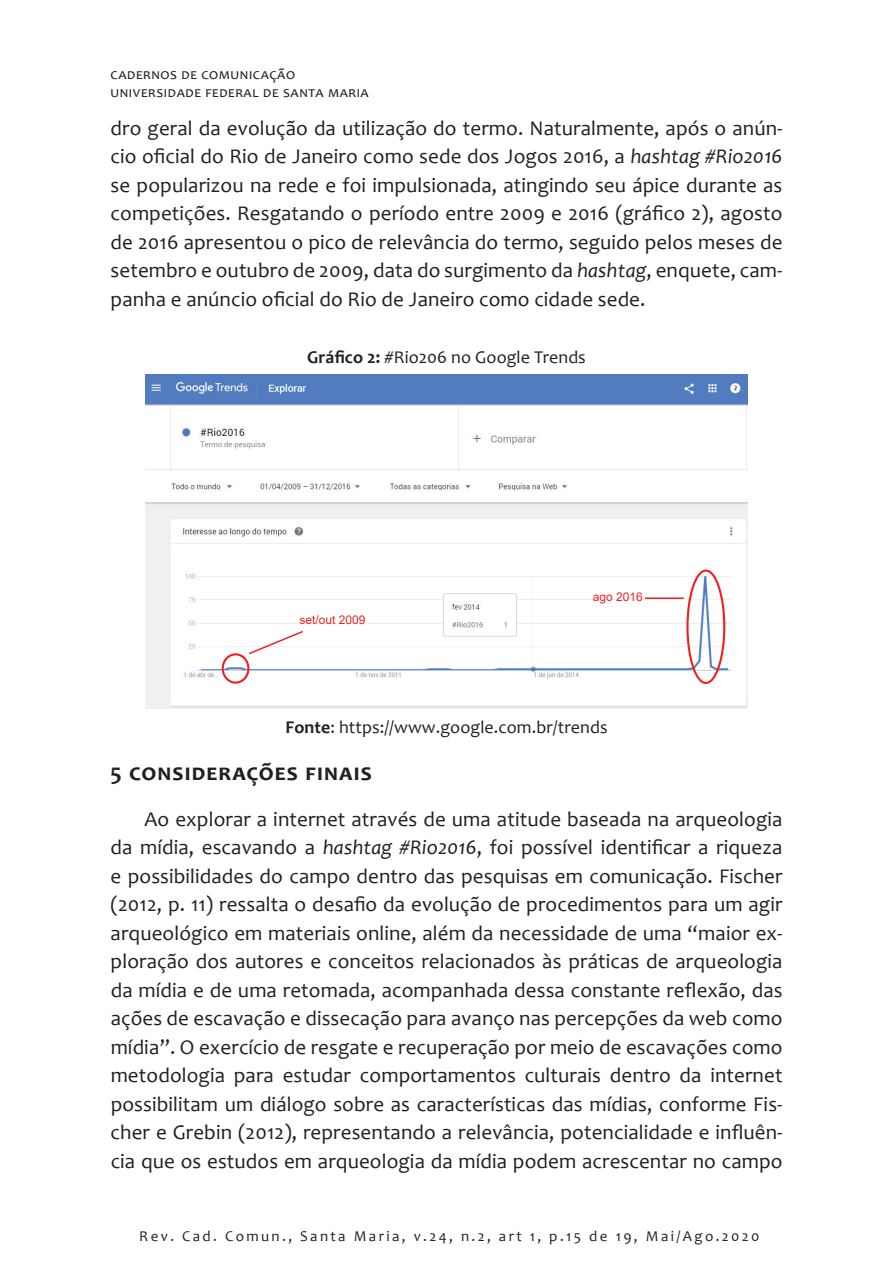
<style>
.page{position:relative;width:893px;height:1263px;background:#fff}
.page>*{position:absolute;margin:0;border:0;box-sizing:border-box;transform-origin:0 0}
.t1{font:700 24px "Candara";color:#231f20}
.t2{font:21px/28.5px "Candara";letter-spacing:.005em;color:#231f20;text-align:justify}
.t3{font:18px "Candara";letter-spacing:.005em;color:#231f20}
.t4{font:15px "Candara";letter-spacing:.16em;color:#231f20}
.t5{font:15px/18px "Candara";letter-spacing:.04em;color:#231f20}
.t6{font:12px "Arial";color:#ee2123}
.s1{font-style:italic}
.s2{font-weight:700}
</style>
<div class="page">
<img style="left:146px;top:374px;width:601px;height:335px">
<div style="left:222px;top:653px;width:27px;height:31px;border:2px solid #ee2123;border-radius:50%"></div>
<svg style="left:247px;top:629px;width:58px;height:26px"></svg>
<div style="left:686px;top:569px;width:39px;height:115px;border:2px solid #ee2123;border-radius:50%"></div>
<hr style="left:645px;top:597px;width:39px;height:2px;background:#ee2123">
<p class="t5" style="left:111px;top:64px;width:186px">cadernos de comunicação uNIVERSIDADE</p>
<p class="t4" style="left:205px;top:82px;width:16px">FEDERA</p>
<p class="t4" style="left:252px;top:82px;width:85px">L DE SANTAMARIA</p>
<p class="t2" style="left:111px;top:113px;width:673px">dro geral da evolução da utilização do termo. Naturalmente, após o anún&shy;cio oficial do Rio de Janeiro como sede dos Jogos 2016, a <span class="s1">hashtag #Rio2016 </span>se popularizou na rede e foi impulsionada, atingindo seu ápice durante as competições. Resgatando o período entre 2009 e 2016 (gráfico 2), agosto de 2016 apresentou o pico de relevância do termo, seguido pelos meses de setembro e outubro de 2009, data do surgimento da <span class="s1">hashtag</span>, enquete, cam&shy;panha e anúncio oficial do Rio de Janeiro como cidade sede.</p>
<p class="t3" style="left:307px;top:345px;width:280px"><span class="s2">Gráfico 2:</span> #Rio206 no Google Trends</p>
<p class="t6" style="left:299px;top:612px;width:68px">set/out 2009</p>
<p class="t6" style="left:593px;top:589px;width:52px">ago 2016</p>
<p class="t3" style="left:285px;top:716px;width:324px"><span class="s2">Fonte</span>: https://www.google.com.br/trends</p>
<p class="t1" style="left:111px;top:757px;width:33px">5 CONSIDER</p>
<p class="t1" style="left:232px;top:757px;width:131px">AÇÕES FINAIS</p>
<p class="t2" style="left:111px;top:804px;width:673px;text-indent:34px">Ao explorar a internet através de uma atitude baseada na arqueologia da mídia, escavando a <span class="s1">hashtag #Rio2016</span>, foi possível identificar a riqueza e possibilidades do campo dentro das pesquisas em comunicação. Fischer (2012, p. 11) ressalta o desafio da evolução de procedimentos para um agir arqueológico em materiais online, além da necessidade de uma “maior ex&shy;ploração dos autores e conceitos relacionados às práticas de arqueologia da mídia e de uma retomada, acompanhada dessa constante reflexão, das ações de escavação e dissecação para avanço nas percepções da web como mídia”. O exercício de resgate e recuperação por meio de escavações como metodologia para estudar comportamentos culturais dentro da internet possibilitam um diálogo sobre as características das mídias, conforme Fis&shy;cher e Grebin (2012), representando a relevância, potencialidade e influên&shy;cia que os estudos em arqueologia da mídia podem acrescentar no campo</p>
<p class="t4" style="left:139px;top:1227px;width:622px">Rev. Cad. Comun., Santa Maria, v.24, n.2, art 1, p.15 de 19, Mai/Ago.2020</p>
</div>
